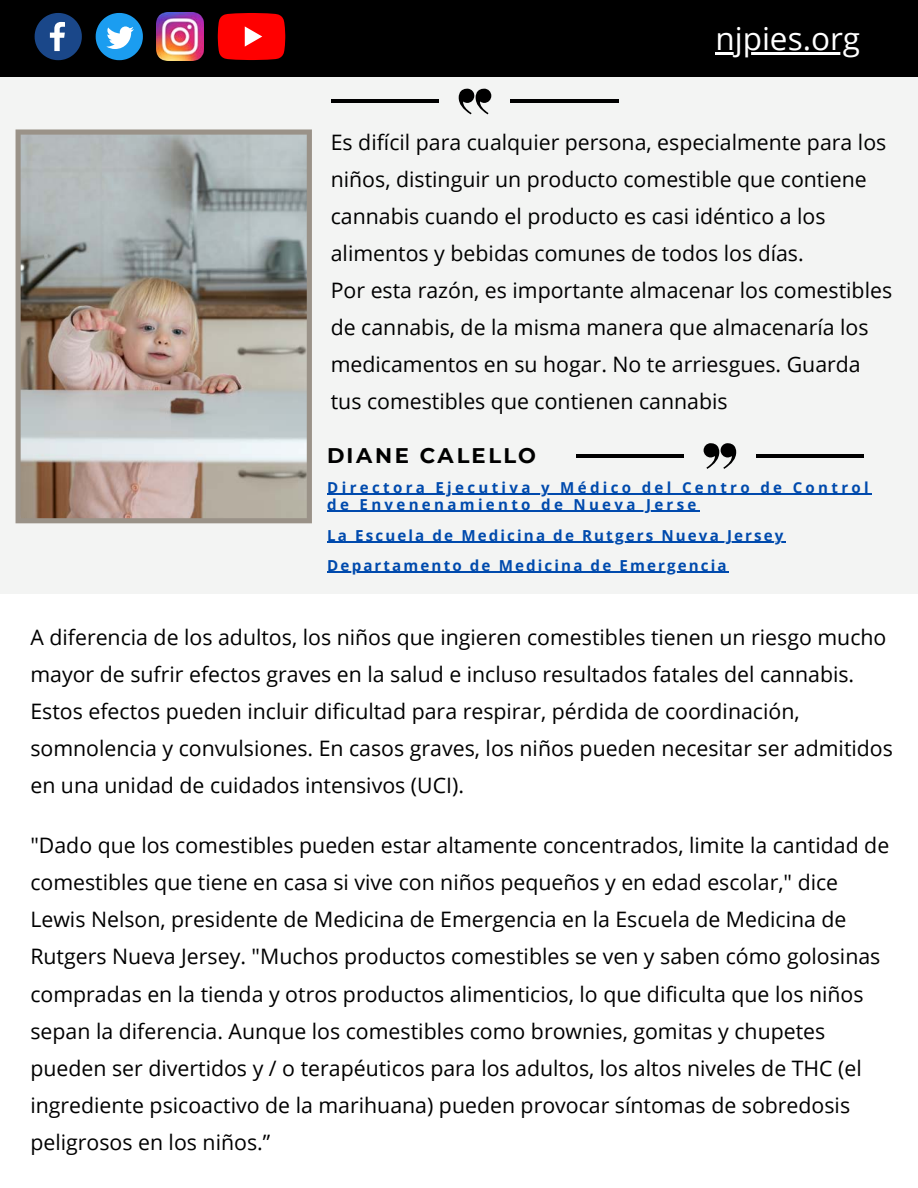
<style>
.page{position:relative;width:918px;height:1188px;background:#fff}
.page>*{position:absolute;margin:0;border:0;box-sizing:border-box;transform-origin:0 0}
.t1{font:31.5px "Open Sans";color:#fff}
.t2{font:21.3px/37.2px "Open Sans";color:#000}
.t3{font:700 21.15px "Montserrat";letter-spacing:.11em;color:#000}
.t4{font:700 15.15px "Open Sans";letter-spacing:.14em;color:#004aad}
.t5{font:700 15.15px/16.8px "Open Sans";letter-spacing:.22em;color:#004aad}
</style>
<div class="page">
<div style="left:0;top:77px;width:918px;height:517px;background:#f3f4f3"></div>
<svg style="left:459px;top:89px;width:32px;height:25px"></svg>
<hr style="left:331px;top:100px;width:108px;height:3px;background:#000">
<hr style="left:511px;top:100px;width:108px;height:3px;background:#000">
<svg style="left:704px;top:443px;width:32px;height:26px"></svg>
<hr style="left:576px;top:454px;width:108px;height:4px;background:#000">
<hr style="left:756px;top:454px;width:108px;height:4px;background:#000">
<div style="left:0;top:0;width:918px;height:77px;background:#000"></div>
<svg style="left:35px;top:13px;width:47px;height:47px"></svg>
<svg style="left:96px;top:13px;width:47px;height:47px"></svg>
<img style="left:157px;top:13px;width:47px;height:47px">
<svg style="left:218px;top:13px;width:67px;height:47px;background:#f10e0e"></svg>
<img style="left:16px;top:129px;width:296px;height:394px">
<hr style="left:327px;top:494px;width:545px;height:1px;background:#004aad">
<hr style="left:327px;top:511px;width:373px;height:1px;background:#004aad">
<hr style="left:327px;top:542px;width:459px;height:1px;background:#004aad">
<hr style="left:327px;top:572px;width:402px;height:1px;background:#004aad">
<hr style="left:715px;top:52px;width:145px;height:3px;background:#fff">
<p class="t1" style="left:715px;top:17px;width:146px">njpies.org</p>
<p class="t2" style="left:331px;top:123px;width:557px">Es difícil para cualquier persona, especialmente para los niños, distinguir un producto comestible que contiene cannabis cuando el producto es casi idéntico a los alimentos y bebidas comunes de todos los días.</p>
<p class="t2" style="left:331px;top:271px;width:563px">Por esta razón, es importante almacenar los comestibles de cannabis, de la misma manera que almacenaría los medicamentos en su hogar. No te arriesgues. Guarda tus comestibles que contienen cannabis</p>
<p class="t3" style="left:327px;top:440px;width:210px">DIANE CALELLO</p>
<p class="t5" style="left:327px;top:478px;width:543px">Directora Ejecutiva y Médico del Centro de Control de Envenenamiento de Nueva Jerse</p>
<p class="t4" style="left:327px;top:525px;width:458px">La Escuela de Medicina de Rutgers Nueva Jersey</p>
<p class="t4" style="left:327px;top:554px;width:401px">Departamento de Medicina de Emergencia</p>
<p class="t2" style="left:30px;top:618px;width:864px">A diferencia de los adultos, los niños que ingieren comestibles tienen un riesgo mucho mayor de sufrir efectos graves en la salud e incluso resultados fatales del cannabis.<br>Estos efectos pueden incluir dificultad para respirar, pérdida de coordinación, somnolencia y convulsiones. En casos graves, los niños pueden necesitar ser admitidos en una unidad de cuidados intensivos (UCI).</p>
<p class="t2" style="left:30px;top:826px;width:860px">"Dado que los comestibles pueden estar altamente concentrados, limite la cantidad de comestibles que tiene en casa si vive con niños pequeños y en edad escolar," dice Lewis Nelson, presidente de Medicina de Emergencia en la Escuela de Medicina de Rutgers Nueva Jersey. "Muchos productos comestibles se ven y saben cómo golosinas compradas en la tienda y otros productos alimenticios, lo que dificulta que los niños sepan la diferencia. Aunque los comestibles como brownies, gomitas y chupetes pueden ser divertidos y / o terapéuticos para los adultos, los altos niveles de THC (el ingrediente psicoactivo de la marihuana) pueden provocar síntomas de sobredosis peligrosos en los niños.”</p>
</div>
